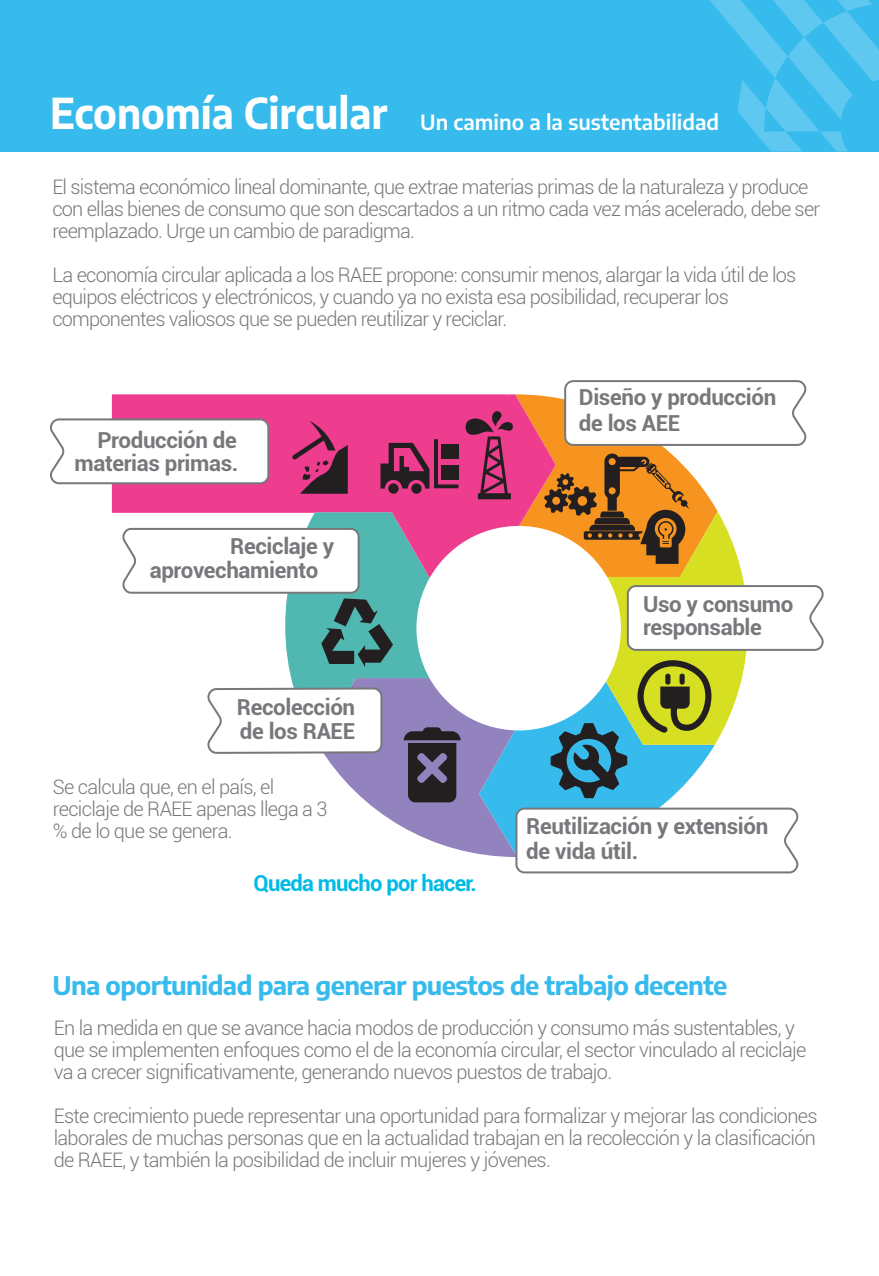
<style>
.page{position:relative;width:879px;height:1276px;background:#fff}
.page>*{position:absolute;margin:0;border:0;box-sizing:border-box;transform-origin:0 0}
.t1{font:700 42.4px "Encode Sans";color:#fff;scale:.94 1}
.t2{font:700 25.4px "Encode Sans";letter-spacing:-.025em;color:#37bbed}
.t3{font:700 22px/24.6px "Roboto";letter-spacing:-.015em;color:#77787b}
.t4{font:700 22px "Roboto";letter-spacing:-.035em;color:#00bbe6}
.t5{font:600 20.8px "Encode Sans";color:#fff}
.t6{font:300 20px/22px "Roboto";letter-spacing:-.04em;color:#77787b}
</style>
<div class="page">
<div style="left:0;top:0;width:879px;height:152px;background:#37bbed"></div>
<svg style="left:50px;top:380px;width:774px;height:493px"></svg>
<svg style="left:710px;top:0;width:169px;height:151px"></svg>
<h1 class="t1" style="left:50px;top:84px;width:360px">Economía Circular</h1>
<p class="t5" style="left:420px;top:108px;width:300px">Un camino a la sustentabilidad</p>
<p class="t6" style="left:52px;top:175px;width:769px">El sistema económico lineal dominante, que extrae materias primas de la naturaleza y produce con ellas bienes de consumo que son descartados a un ritmo cada vez más acelerado, debe ser reemplazado. Urge un cambio de paradigma.</p>
<p class="t6" style="left:52px;top:263px;width:745px">La economía circular aplicada a los RAEE propone: consumir menos, alargar la vida útil de los equipos eléctricos y electrónicos, y cuando ya no exista esa posibilidad, recuperar los componentes valiosos que se pueden reutilizar y reciclar.</p>
<p class="t3" style="left:74px;top:427px;width:166px;line-height:23.6px;text-align:right">Producción de materias primas.</p>
<p class="t3" style="left:150px;top:533px;width:186px;text-indent:80px">Reciclaje y aprovechamiento</p>
<p class="t3" style="left:237px;top:694px;width:120px">Recolección de los RAEE</p>
<p class="t6" style="left:53px;top:774px;width:276px">Se calcula que, en el país, el reciclaje de RAEE apenas llega a 3 % de lo que se genera.</p>
<p class="t4" style="left:253px;top:868px;width:225px">Queda mucho por hacer.</p>
<p class="t3" style="left:579px;top:384px;width:199px;line-height:25.6px">Diseño y producción de los AEE</p>
<p class="t3" style="left:643px;top:591px;width:152px;line-height:23.2px">Uso y consumo responsable</p>
<p class="t3" style="left:526px;top:813px;width:243px">Reutilización y extensión de vida útil.</p>
<p class="t2" style="left:52px;top:967px;width:676px">Una oportunidad para generar puestos de trabajo decente</p>
<p class="t6" style="left:54px;top:1016px;width:754px">En la medida en que se avance hacia modos de producción y consumo más sustentables, y que se implementen enfoques como el de la economía circular, el sector vinculado al reciclaje va a crecer significativamente, generando nuevos puestos de trabajo.</p>
<p class="t6" style="left:54px;top:1104px;width:765px;text-align:justify">Este crecimiento puede representar una oportunidad para formalizar y mejorar las condiciones laborales de muchas personas que en la actualidad trabajan en la recolección y la clasificación de RAEE, y también la posibilidad de incluir mujeres y jóvenes.</p>
</div>
